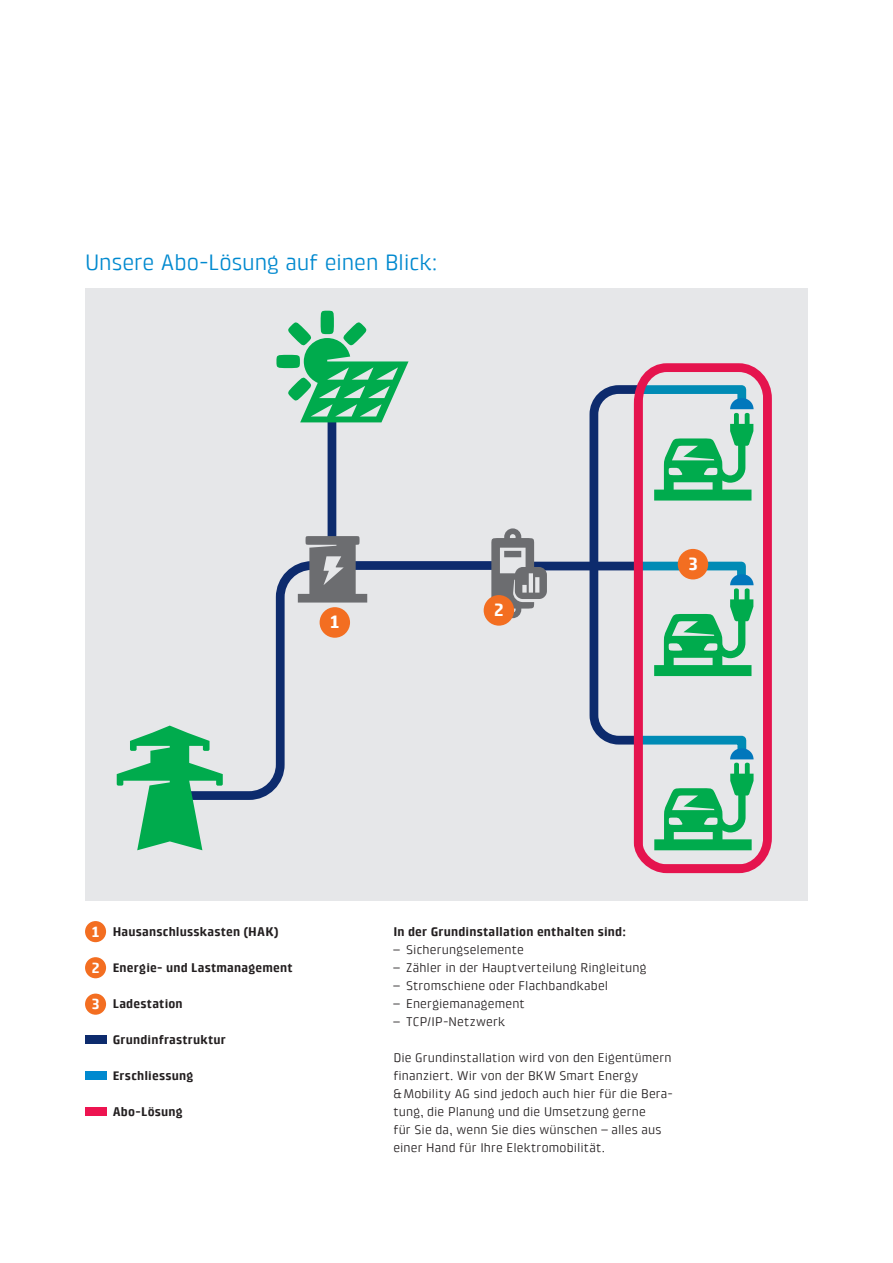
<style>
.page{position:relative;width:893px;height:1263px;background:#fff}
.page>*{position:absolute;margin:0;border:0;box-sizing:border-box;transform-origin:0 0}
.BKW_Headline_15_18pt{font:22.5px "Klint Pro";letter-spacing:-.005em;color:#0089cf}
.BKW_Intro_small_8_5{font:700 18.15px "Klint Pro";color:#fff}
.BKW_Intro_small_8_5-2{font:700 15px "Klint Pro";color:#fff}
.BKW_Copy_8_5_12pt_Re{font:12.75px/18px "Klint Pro";letter-spacing:.01em;color:#231f20}
.BKW_Subheadline_3_8{font:700 12.75px "Klint Pro";letter-spacing:.015em;color:#231f20}
</style>
<div class="page">
<div style="left:85px;top:288px;width:723px;height:612px;background:#e6e7e9"></div>
<div style="left:328px;top:419px;width:8px;height:121px;background:#0d2b6d"></div>
<div style="left:276px;top:355px;width:24px;height:13px;background:#00ab4d;border-radius:50%"></div>
<div style="left:321px;top:311px;width:13px;height:23px;background:#00ab4d;border-radius:50%"></div>
<svg style="left:287px;top:321px;width:121px;height:101px"></svg>
<div style="left:350px;top:561px;width:145px;height:9px;background:#0d2b6d"></div>
<svg style="left:117px;top:536px;width:250px;height:314px"></svg>
<div style="left:528px;top:562px;width:110px;height:8px;background:#0d2b6d"></div>
<svg style="left:585px;top:385px;width:44px;height:360px"></svg>
<svg style="left:491px;top:528px;width:56px;height:90px"></svg>
<svg style="left:629px;top:363px;width:143px;height:511px"></svg>
<div style="left:320px;top:607px;width:30px;height:31px;background:#f36e21;border-radius:50%"></div>
<div style="left:484px;top:595px;width:30px;height:31px;background:#f36e21;border-radius:50%"></div>
<div style="left:678px;top:549px;width:30px;height:30px;background:#f36e21;border-radius:50%"></div>
<div style="left:85px;top:921px;width:21px;height:21px;background:#f36e21;border-radius:50%"></div>
<div style="left:85px;top:957px;width:21px;height:21px;background:#f36e21;border-radius:50%"></div>
<div style="left:85px;top:993px;width:21px;height:22px;background:#f36e21;border-radius:50%"></div>
<div style="left:85px;top:1035px;width:21px;height:9px;background:#0d2b6d"></div>
<div style="left:85px;top:1071px;width:21px;height:9px;background:#0089cf"></div>
<div style="left:85px;top:1107px;width:21px;height:9px;background:#ed1450"></div>
<p class="BKW_Headline_15_18pt" style="left:85px;top:249px;width:354px">Unsere Abo-Lösung auf einen Blick:</p>
<p class="BKW_Intro_small_8_5" style="left:330px;top:612px;width:12px">1</p>
<p class="BKW_Intro_small_8_5" style="left:494px;top:600px;width:12px">2</p>
<p class="BKW_Intro_small_8_5" style="left:688px;top:554px;width:12px">3</p>
<p class="BKW_Intro_small_8_5-2" style="left:91px;top:923px;width:10px">1</p>
<p class="BKW_Subheadline_3_8" style="left:113px;top:924px;width:167px">Hausanschlusskasten (HAK)</p>
<p class="BKW_Intro_small_8_5-2" style="left:91px;top:959px;width:10px">2</p>
<p class="BKW_Subheadline_3_8" style="left:113px;top:960px;width:182px">Energie- und Lastmanagement</p>
<p class="BKW_Intro_small_8_5-2" style="left:91px;top:995px;width:10px">3</p>
<p class="BKW_Subheadline_3_8" style="left:113px;top:996px;width:72px">Ladestation</p>
<p class="BKW_Subheadline_3_8" style="left:113px;top:1032px;width:115px">Grundinfrastruktur</p>
<p class="BKW_Subheadline_3_8" style="left:113px;top:1068px;width:82px">Erschliessung</p>
<p class="BKW_Subheadline_3_8" style="left:113px;top:1104px;width:72px">Abo-Lösung</p>
<p class="BKW_Subheadline_3_8" style="left:393px;top:924px;width:234px">In der Grundinstallation enthalten sind:</p>
<p class="BKW_Copy_8_5_12pt_Re" style="left:393px;top:941px;width:132px">– Sicherungselemente</p>
<p class="BKW_Copy_8_5_12pt_Re" style="left:393px;top:959px;width:255px">– Zähler in der Hauptverteilung Ringleitung</p>
<p class="BKW_Copy_8_5_12pt_Re" style="left:393px;top:977px;width:216px">– Stromschiene oder Flachbandkabel</p>
<p class="BKW_Copy_8_5_12pt_Re" style="left:393px;top:995px;width:133px">– Energiemanagement</p>
<p class="BKW_Copy_8_5_12pt_Re" style="left:393px;top:1013px;width:113px">– TCP/IP-Netzwerk</p>
<p class="BKW_Copy_8_5_12pt_Re" style="left:393px;top:1049px;width:281px">Die Grundinstallation wird von den Eigentümern finanziert. Wir von der BKW Smart Energy<br>&amp; -Mobility AG sind jedoch auch hier für die Bera&shy;tung, die Planung und die Umsetzung gerne<br>für Sie da, wenn Sie dies wünschen – alles aus einer Hand für Ihre Elektromobilität.</p>
</div>
